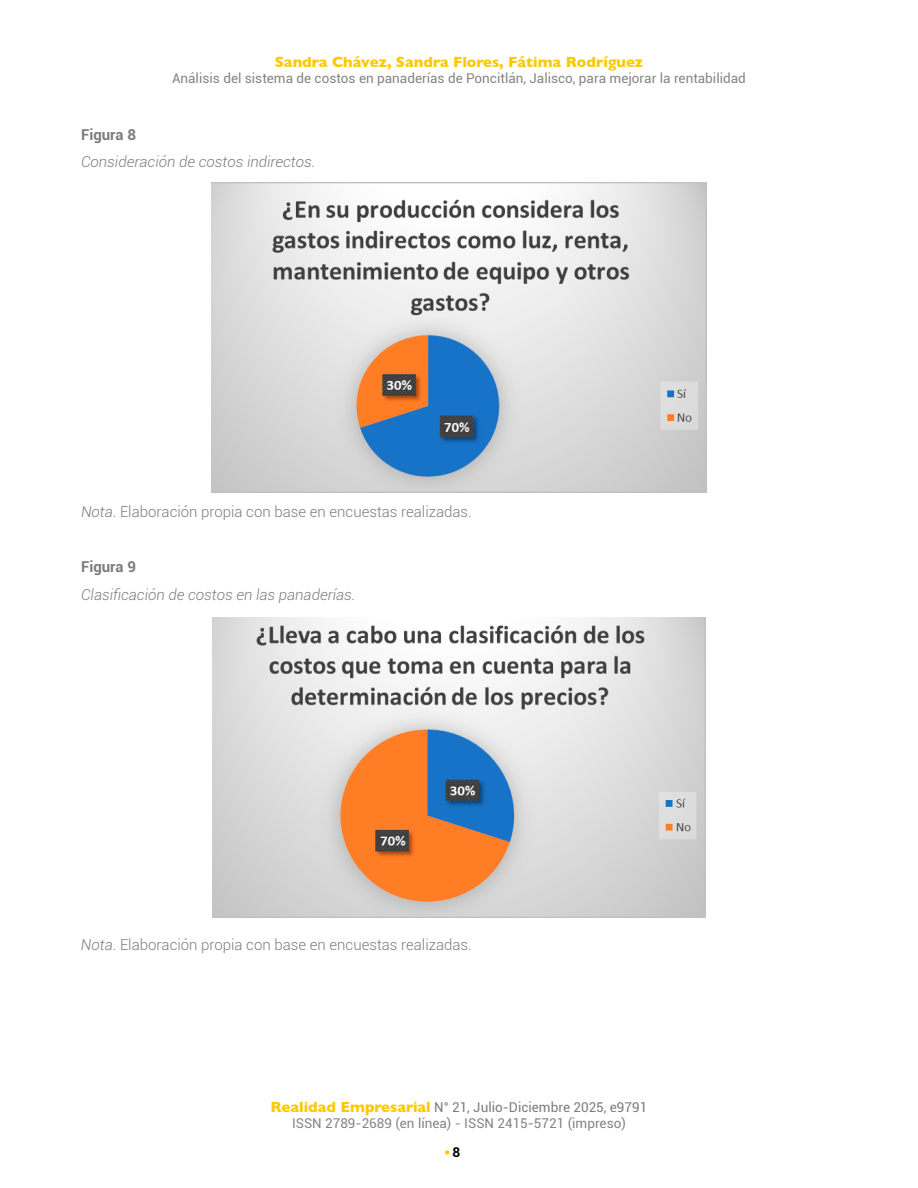
<style>
.page{position:relative;width:918px;height:1188px;background:#fff}
.page>*{position:absolute;margin:0;border:0;box-sizing:border-box;transform-origin:0 0}
.t1{font:300 15px "Roboto";color:#7d7c7c}
.t2{font:italic 300 15px "Roboto";color:#7d7c7c}
.t3{font:700 15px "Gill Sans";color:#fec800}
.t4{font:700 15px "Roboto";color:#7d7c7c}
.t5{font:13.5px/16.2px "Roboto";color:#858582;text-align:center}
.t6{font:700 13.5px "Roboto";color:#000}
.s1{font-style:italic}
.s2{font-family:"Gill Sans";font-weight:700;font-size:15px;color:#fec800}
.s3{color:#7b7c7e}
</style>
<div class="page">
<svg style="left:445px;top:1150px;width:4px;height:5px"></svg>
<img style="left:211px;top:183px;width:496px;height:310px">
<img style="left:212px;top:618px;width:494px;height:300px">
<p class="t3" style="left:275px;top:50px;width:370px">Sandra Chávez, Sandra Flores, Fátima Rodríguez</p>
<p class="t5" style="left:172px;top:70px;width:575px">Análisis del sistema de costos en panaderías de Poncitlán, Jalisco, para mejorar la rentabilidad</p>
<p class="t4" style="left:81px;top:124px;width:56px">Figura 8</p>
<p class="t2" style="left:81px;top:152px;width:236px">Consideración de costos indirectos.</p>
<p class="t1" style="left:81px;top:501px;width:392px"><span class="s1">Nota</span>. Elaboración propia con base en encuestas realizadas.</p>
<p class="t4" style="left:81px;top:556px;width:56px">Figura 9</p>
<p class="t2" style="left:81px;top:584px;width:276px">Clasificación de costos en las panaderías.</p>
<p class="t1" style="left:81px;top:934px;width:392px"><span class="s1">Nota</span>. Elaboración propia con base en encuestas realizadas.</p>
<p class="t5" style="left:271px;top:1098px;width:378px"><span class="s2">Realidad Empresarial</span> <span class="s3">N° 21, Julio-Diciembre 2025, e9791<br></span>ISSN 2789-2689 (en línea) - ISSN 2415-5721 (impreso)</p>
<p class="t6" style="left:453px;top:1143px;width:9px">8</p>
</div>
